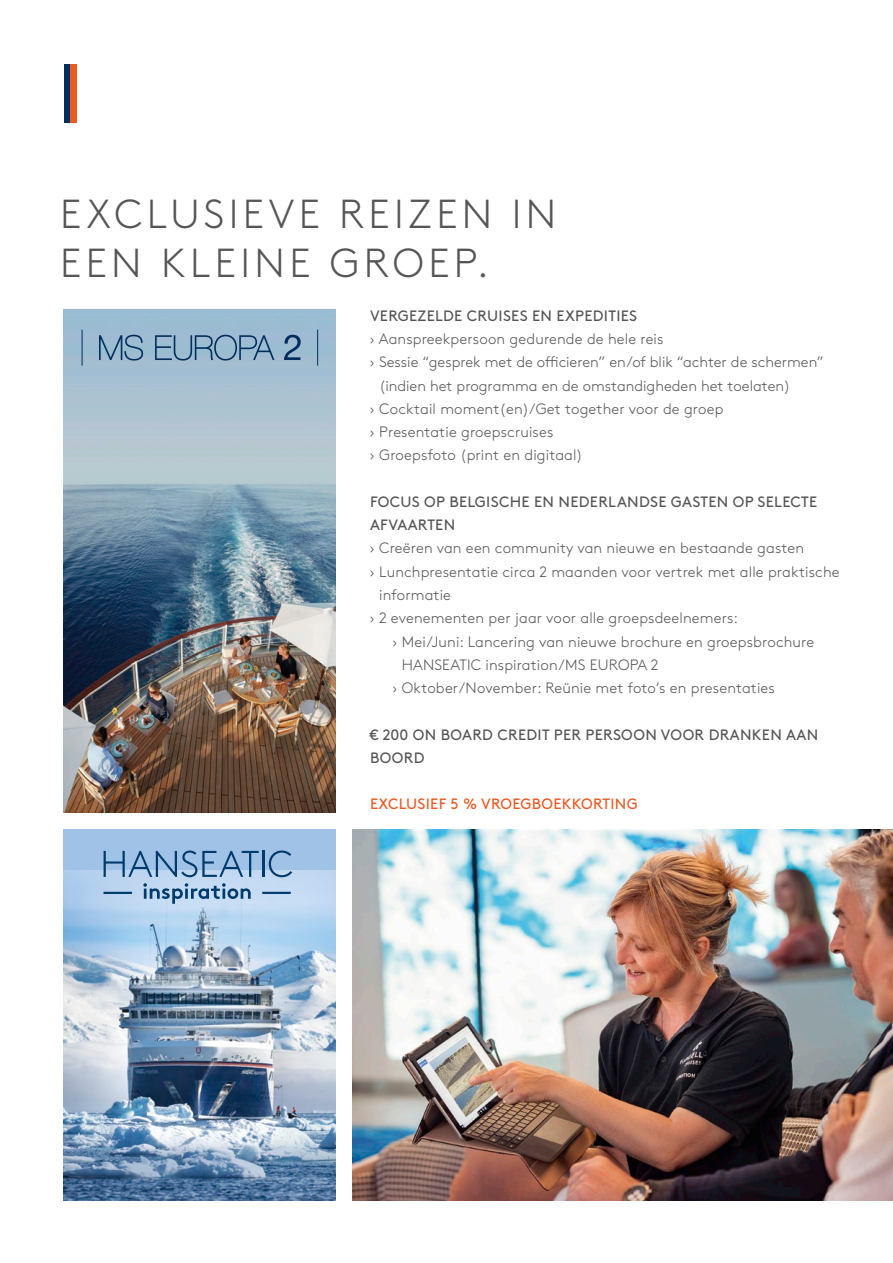
<style>
.page{position:relative;width:893px;height:1263px;background:#fff}
.page>*{position:absolute;margin:0;border:0;box-sizing:border-box;transform-origin:0 0}
.t1{font:300 40.5px/48.6px "Brown Pro";letter-spacing:.11em;color:#565655}
.t2{font:300 15px "Brown Pro";letter-spacing:.01em;color:#565655}
.t3{font:15px/23.2px "Brown Pro";letter-spacing:.02em;color:#565655}
.t4{font:15px "Brown Pro";letter-spacing:.02em;color:#ea5a23}
</style>
<div class="page">
<img style="left:353px;top:830px;width:540px;height:371px">
<div style="left:64px;top:64px;width:6px;height:58px;background:#002e5d"></div>
<div style="left:70px;top:64px;width:7px;height:58px;background:#ea5a23"></div>
<img style="left:64px;top:532px;width:272px;height:281px">
<div style="left:64px;top:830px;width:272px;height:371px;background:#a1c2e7"></div>
<img style="left:64px;top:871px;width:272px;height:330px">
<svg style="left:104px;top:850px;width:155px;height:27px"></svg>
<hr style="left:263px;top:851px;width:2px;height:26px;background:#003b6c">
<svg style="left:269px;top:850px;width:23px;height:27px"></svg>
<svg style="left:143px;top:883px;width:108px;height:21px;background:#90b0ce"></svg>
<hr style="left:104px;top:892px;width:28px;height:2px;background:#003b6c">
<hr style="left:262px;top:892px;width:29px;height:2px;background:#003b6c">
<svg style="left:63px;top:309px;width:273px;height:223px;background:#a2bbca"></svg>
<hr style="left:82px;top:330px;width:1px;height:36px;background:#002e5d">
<hr style="left:317px;top:330px;width:1px;height:36px;background:#002e5d">
<svg style="left:284px;top:335px;width:17px;height:25px"></svg>
<svg style="left:99px;top:335px;width:175px;height:25px;background:#7c9db8"></svg>
<h1 class="t1" style="left:60px;top:187px;width:498px">EXCLUSIEVE REIZEN IN<br>EEN KLEINE GROEP.</h1>
<p class="t3" style="left:370px;top:303px;width:269px">VERGEZELDE CRUISES EN EXPEDITIES</p>
<p class="t2" style="left:370px;top:328px;width:295px">› Aanspreekpersoon gedurende de hele reis</p>
<p class="t2" style="left:370px;top:351px;width:455px">› Sessie “gesprek met de officieren” en/of blik “achter de schermen”</p>
<p class="t2" style="left:379px;top:374px;width:413px">(indien het programma en de omstandigheden het toelaten)</p>
<p class="t2" style="left:370px;top:398px;width:355px">› Cocktail moment(en)/Get together voor de groep</p>
<p class="t2" style="left:370px;top:421px;width:185px">› Presentatie groepscruises</p>
<p class="t2" style="left:370px;top:444px;width:215px">› Groepsfoto (print en digitaal)</p>
<p class="t3" style="left:370px;top:489px;width:449px">FOCUS OP BELGISCHE EN NEDERLANDSE GASTEN OP SELECTE<br>AFVAARTEN</p>
<p class="t2" style="left:370px;top:537px;width:436px">› Creëren van een community van nieuwe en bestaande gasten</p>
<p class="t2" style="left:370px;top:560px;width:471px">› Lunchpresentatie circa 2 maanden voor vertrek met alle praktische</p>
<p class="t2" style="left:379px;top:584px;width:73px">informatie</p>
<p class="t2" style="left:370px;top:607px;width:370px">› 2 evenementen per jaar voor alle groepsdeelnemers:</p>
<p class="t2" style="left:392px;top:630px;width:423px">› Mei/Juni: Lancering van nieuwe brochure en groepsbrochure</p>
<p class="t2" style="left:402px;top:653px;width:258px">HANSEATIC inspiration/MS EUROPA 2</p>
<p class="t2" style="left:392px;top:677px;width:384px">› Oktober/November: Reünie met foto’s en presentaties</p>
<p class="t3" style="left:370px;top:721px;width:450px">€ 200 ON BOARD CREDIT PER PERSOON VOOR DRANKEN AAN<br>BOORD</p>
<p class="t4" style="left:370px;top:793px;width:269px">EXCLUSIEF 5 % VROEGBOEKKORTING</p>
</div>
